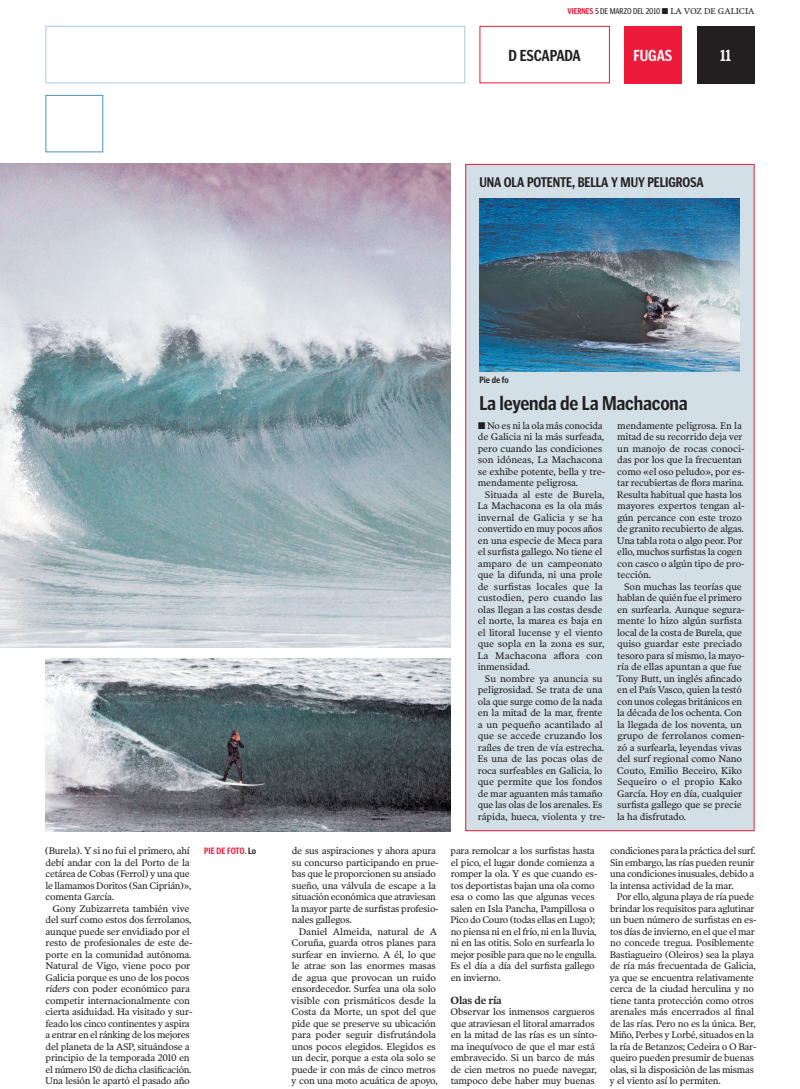
<style>
.page{position:relative;width:800px;height:1089px;background:#fff}
.page>*{position:absolute;margin:0;border:0;box-sizing:border-box;transform-origin:0 0}
.t1{font:700 condensed 20px "Poynter Gothic Text";letter-spacing:-.01em;color:#231f20}
.t2{font:700 condensed 16px "Poynter Gothic Text";letter-spacing:-.01em;color:#231f20}
.t3{font:700 condensed 16px "Poynter Gothic Text";letter-spacing:-.01em;color:#fff}
.t4{font:700 condensed 14px "Poynter Gothic Text";letter-spacing:-.01em;color:#231f20}
.t5{font:600 10.5px "Poynter OS Text Two L";letter-spacing:-.02em;color:#231f20}
.t6{font:9.7px/11.5px "Poynter OS Text Two L";letter-spacing:-.02em;color:#231f20}
.t7{font:700 condensed 9.2px "Poynter Gothic Text";letter-spacing:-.01em;color:#ed1a3a}
.t8{font:700 condensed 9.2px "Poynter Gothic Text";letter-spacing:-.005em;color:#231f20}
.t9{font:condensed 8.5px "Poynter Gothic Text";letter-spacing:-.01em;color:#231f20}
.s1{font-weight:700;color:#ed1a3a}
.s2{font-family:"Poynter OS Text Two L";font-stretch:normal}
.s3{font-style:italic}
.s4{color:#231f20}
</style>
<div class="page">
<div style="left:696px;top:26px;width:58px;height:57px;background:#231f20"></div>
<div style="left:624px;top:26px;width:57px;height:57px;background:#ed1a3a"></div>
<div style="left:479px;top:26px;width:130px;height:57px;border:1px solid #ed1a3a"></div>
<div style="left:45px;top:26px;width:420px;height:57px;border:1px solid #adcbdb"></div>
<div style="left:45px;top:95px;width:58px;height:57px;border:1px solid #4b94b0"></div>
<img style="left:0;top:164px;width:450px;height:483px">
<img style="left:45px;top:658px;width:405px;height:173px">
<div style="left:465px;top:164px;width:289px;height:666px;background:#d2dfe7"></div>
<img style="left:479px;top:198px;width:260px;height:173px">
<p class="t9" style="left:567px;top:7px;width:188px"><span class="s1">VIERNES</span> 5 DE MARZO DEL 2010 <span class="s2">LA VOZ DE GALICIA</span></p>
<h2 class="t2" style="left:508px;top:47px;width:74px">D ESCAPADA</h2>
<h2 class="t3" style="left:633px;top:47px;width:40px">FUGAS</h2>
<h2 class="t3" style="left:720px;top:47px;width:13px">11</h2>
<h3 class="t4" style="left:479px;top:174px;width:226px">UNA OLA POTENTE, BELLA Y MUY PELIGROSA</h3>
<p class="t6" style="left:45px;top:844px;width:148px">(Burela). Y si no fui el primero, ahí debí andar con la del Porto de la cetárea de Cobas (Ferrol) y una que le llamamos Doritos (San Ciprián)», comenta García.</p>
<p class="t6" style="left:45px;top:902px;width:149px;text-align:center">Gony Zubizarreta también vive del surf como estos dos ferrolanos, aunque puede ser envidiado por el resto de profesionales de este de&shy;porte en la comunidad autónoma.<br>Natural de Vigo, viene poco por Galicia porque es uno de los pocos <span class="s3">riders</span> con poder económico para competir internacionalmente con cierta asiduidad. Ha visitado y sur&shy;feado los cinco continentes y aspira a entrar en el ránking de los mejores del planeta de la ASP, situándose a principio de la temporada 2010 en el número 150 de dicha clasificación.<br>Una lesión le apartó el pasado año</p>
<p class="t7" style="left:204px;top:846px;width:53px">PIE DE FOTO. <span class="s4">Lo</span></p>
<p class="t6" style="left:292px;top:844px;width:148px">de sus aspiraciones y ahora apura su concurso participando en prue&shy;bas que le proporcionen su ansiado sueño, una válvula de escape a la situación económica que atraviesan la mayor parte de surfistas profesio&shy;nales gallegos.</p>
<p class="t6" style="left:291px;top:925px;width:148px;text-indent:7px">Daniel Almeida, natural de A<br>Coruña, guarda otros planes para surfear en invierno. A él, lo que le atrae son las enormes masas de agua que provocan un ruido ensordecedor. Surfea una ola solo visible con prismáticos desde la<br>Costa da Morte, un spot del que pide que se preserve su ubicación para poder seguir disfrutándola unos pocos elegidos. Elegidos es un decir, porque a esta ola solo se puede ir con más de cinco metros y con una moto acuática de apoyo,</p>
<p class="t8" style="left:479px;top:374px;width:31px">Pie de fo</p>
<h1 class="t1" style="left:479px;top:392px;width:210px">La leyenda de La Machacona</h1>
<p class="t6" style="left:477px;top:419px;width:129px;text-indent:9px">No es ni la ola más conocida de Galicia ni la más surfeada, pero cuando las condiciones son idóneas, La Machacona se exhibe potente, bella y tre&shy;mendamente peligrosa.</p>
<p class="t6" style="left:477px;top:488px;width:128px;text-indent:7px">Situada al este de Burela,<br>La Machacona es la ola más invernal de Galicia y se ha convertido en muy pocos años en una especie de Meca para el surfista gallego. No tiene el amparo de un campeonato que la difunda, ni una prole de surfistas locales que la custodien, pero cuando las olas llegan a las costas desde el norte, la marea es baja en el litoral lucense y el viento que sopla en la zona es sur,<br>La Machacona aflora con inmensidad.</p>
<p class="t6" style="left:477px;top:672px;width:129px;text-align:center">Su nombre ya anuncia su peligrosidad. Se trata de una ola que surge como de la nada en la mitad de la mar, frente a un pequeño acantilado al que se accede cruzando los raíles de tren de vía estrecha.<br>Es una de las pocas olas de roca surfeables en Galicia, lo que permite que los fondos de mar aguanten más tamaño que las olas de los arenales. Es rápida, hueca, violenta y tre-</p>
<p class="t6" style="left:616px;top:419px;width:129px">mendamente peligrosa. En la mitad de su recorrido deja ver un manojo de rocas conoci&shy;das por los que la frecuentan como «el oso peludo», por es&shy;tar recubiertas de flora marina.<br>Resulta habitual que hasta los mayores expertos tengan al&shy;gún percance con este trozo de granito recubierto de algas.<br>Una tabla rota o algo peor. Por ello, muchos surfistas la cogen con casco o algún tipo de pro&shy;tección.</p>
<p class="t6" style="left:616px;top:580px;width:130px;text-indent:8px">Son muchas las teorías que hablan de quién fue el primero en surfearla. Aunque segura&shy;mente lo hizo algún surfista local de la costa de Burela, que quiso guardar este preciado tesoro para sí mismo, la mayo&shy;ría de ellas apuntan a que fue<br>Tony Butt, un inglés afincado en el País Vasco, quien la testó con unos colegas británicos en la década de los ochenta. Con la llegada de los noventa, un grupo de ferrolanos comen&shy;zó a surfearla, leyendas vivas del surf regional como Nano<br>Couto, Emilio Beceiro, Kiko<br>Sequeiro o el propio Kako<br>García. Hoy en día, cualquier surfista gallego que se precie la ha disfrutado.</p>
<p class="t6" style="left:450px;top:844px;width:149px">para remolcar a los surfistas hasta el pico, el lugar donde comienza a romper la ola. Y es que cuando es&shy;tos deportistas bajan una ola como esa o como las que algunas veces salen en Isla Pancha, Pampillosa o<br>Pico do Couro (todas ellas en Lugo); no piensa ni en el frío, ni en la lluvia, ni en las otitis. Solo en surfearla lo mejor posible para que no le engulla.<br>Es el día a día del surfista gallego en invierno.</p>
<p class="t5" style="left:450px;top:993px;width:53px">Olas de ría</p>
<p class="t6" style="left:450px;top:1005px;width:148px">Observar los inmensos cargueros que atraviesan el litoral amarrados en la mitad de las rías es un sínto&shy;ma inequívoco de que el mar está embravecido. Si un barco de más de cien metros no puede navegar, tampoco debe haber muy buenas</p>
<p class="t6" style="left:610px;top:844px;width:147px">condiciones para la práctica del surf.<br>Sin embargo, las rías pueden reunir una condiciones inusuales, debido a la intensa actividad de la mar.</p>
<p class="t6" style="left:609px;top:890px;width:149px;text-indent:7px">Por ello, alguna playa de ría puede brindar los requisitos para aglutinar un buen número de surfistas en es&shy;tos días de invierno, en el que el mar no concede tregua. Posiblemente Bastiagueiro (Oleiros) sea la playa de ría más frecuentada de Galicia, ya que se encuentra relativamente cerca de la ciudad herculina y no tiene tanta protección como otros arenales más encerrados al final de las rías. Pero no es la única. Ber, Miño, Perbes y Lorbé, situados en la la ría de Betanzos; Cedeira o O Bar&shy;queiro pueden presumir de buenas olas, si la disposición de las mismas y el viento así lo permiten.</p>
</div>
